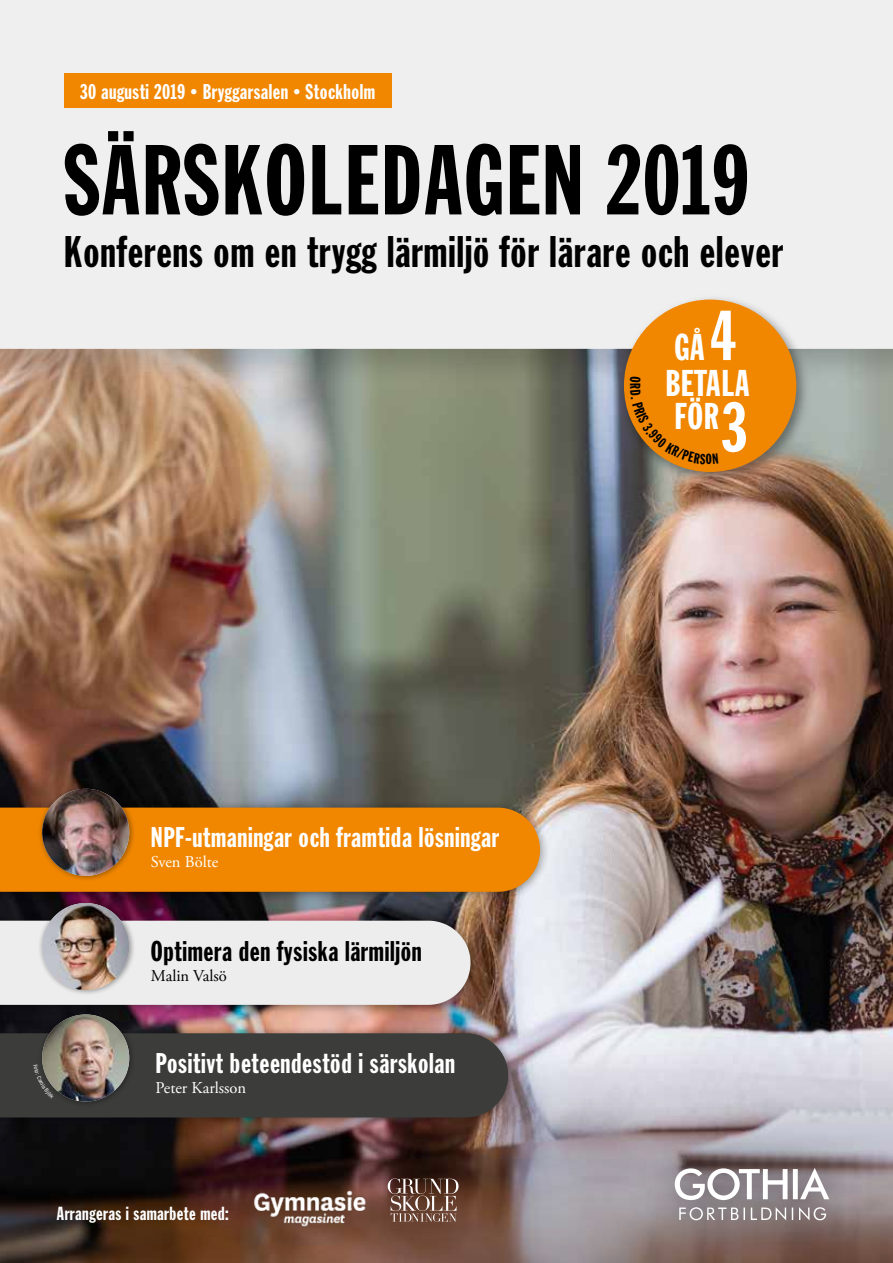
<style>
.page{position:relative;width:893px;height:1263px;background:#fff}
.page>*{position:absolute;margin:0;border:0;box-sizing:border-box;transform-origin:0 0}
.t1{font:97.5px "Franklin Gothic Extra Cond";letter-spacing:.02em;color:#000}
.t2{font:43.5px "Franklin Gothic Extra Cond";letter-spacing:.025em;color:#000}
.t3{font:36.6px/34.7px "Franklin Gothic Extra Cond";letter-spacing:.025em;color:#fff}
.t4{font:28.05px "Franklin Gothic Extra Cond";letter-spacing:.025em;color:#fff}
.t5{font:28.05px "Franklin Gothic Extra Cond";letter-spacing:.025em;color:#000}
.t6{font:21px "Franklin Gothic Extra Cond";letter-spacing:.025em;color:#fff}
.t7{font:18.6px "Franklin Gothic Extra Cond";letter-spacing:.025em;color:#fff}
.t8{font:16.5px "Adobe Garamond Pro";color:#fff}
.t9{font:16.5px "Adobe Garamond Pro";color:#000}
.s1{font-size:15px}
.s2{font-size:69.3px}
</style>
<div class="page">
<img style="left:0;top:387px;width:893px;height:653px">
<svg style="left:0;top:1040px;width:893px;height:223px;background:#7b6c6b"></svg>
<div style="left:639px;top:1132px;width:224px;height:124px;background:#000;opacity:.75"></div>
<svg style="left:679px;top:1207px;width:147px;height:13px;background:#a39a9c"></svg>
<svg style="left:675px;top:1168px;width:154px;height:32px"></svg>
<div style="left:0;top:913px;width:480px;height:102px;background:#000;opacity:.4"></div>
<div style="left:0;top:921px;width:470px;height:84px;background:#ededed"></div>
<div style="left:0;top:800px;width:550px;height:102px;background:#000;opacity:.4"></div>
<div style="left:0;top:807px;width:540px;height:85px;background:#f18700"></div>
<div style="left:0;top:0;width:893px;height:387px;background:#000;opacity:.2"></div>
<div style="left:0;top:0;width:893px;height:349px;background:#ededed"></div>
<div style="left:64px;top:73px;width:327px;height:34px;background:#f18700"></div>
<div style="left:0;top:1026px;width:517px;height:100px;background:#000;opacity:.4"></div>
<div style="left:38px;top:898px;width:97px;height:98px;background:#000;opacity:.4"></div>
<img style="left:42px;top:903px;width:87px;height:87px;border-radius:44px">
<div style="left:38px;top:784px;width:97px;height:98px;background:#000;opacity:.4"></div>
<img style="left:42px;top:789px;width:87px;height:87px;border-radius:44px">
<div style="left:38px;top:1010px;width:97px;height:97px;background:#111115"></div>
<img style="left:42px;top:1014px;width:87px;height:87px;border-radius:44px">
<img style="left:615px;top:299px;width:200px;height:191px">
<div style="left:624px;top:300px;width:172px;height:172px;background:#f18700;border-radius:50%"></div>
<svg style="left:388px;top:1178px;width:70px;height:44px;background:#7a5d51"></svg>
<img style="left:252px;top:1191px;width:115px;height:37px">
<svg style="left:630px;top:417px;width:44px;height:47px"></svg>
<svg style="left:0;top:1033px;width:508px;height:84px;background:#484643"></svg>
<p class="t6" style="left:80px;top:80px;width:296px">30 augusti 2019 <span class="s1">•</span> Bryggarsalen <span class="s1">•</span> Stockholm</p>
<h1 class="t1" style="left:64px;top:128px;width:687px">SÄRSKOLEDAGEN 2019</h1>
<h2 class="t2" style="left:64px;top:228px;width:721px">Konferens om en trygg lärmiljö för lärare och elever</h2>
<p class="t4" style="left:151px;top:822px;width:350px">NPF-utmaningar och framtida lösningar</p>
<p class="t8" style="left:151px;top:852px;width:69px">Sven Bölte</p>
<p class="t5" style="left:151px;top:936px;width:272px">Optimera den fysiska lärmiljön</p>
<p class="t9" style="left:151px;top:966px;width:78px">Malin Valsö</p>
<p class="t4" style="left:156px;top:1048px;width:301px">Positivt beteendestöd i särskolan</p>
<p class="t8" style="left:156px;top:1077px;width:92px">Peter Karlsson</p>
<p class="t7" style="left:57px;top:1204px;width:173px">Arrangeras i samarbete med:</p>
<h3 class="t3" style="left:665px;top:330px;width:86px">GÅ<span class="s2">4<br></span>BETALA<br>FÖR<span class="s2">3</span></h3>
</div>
